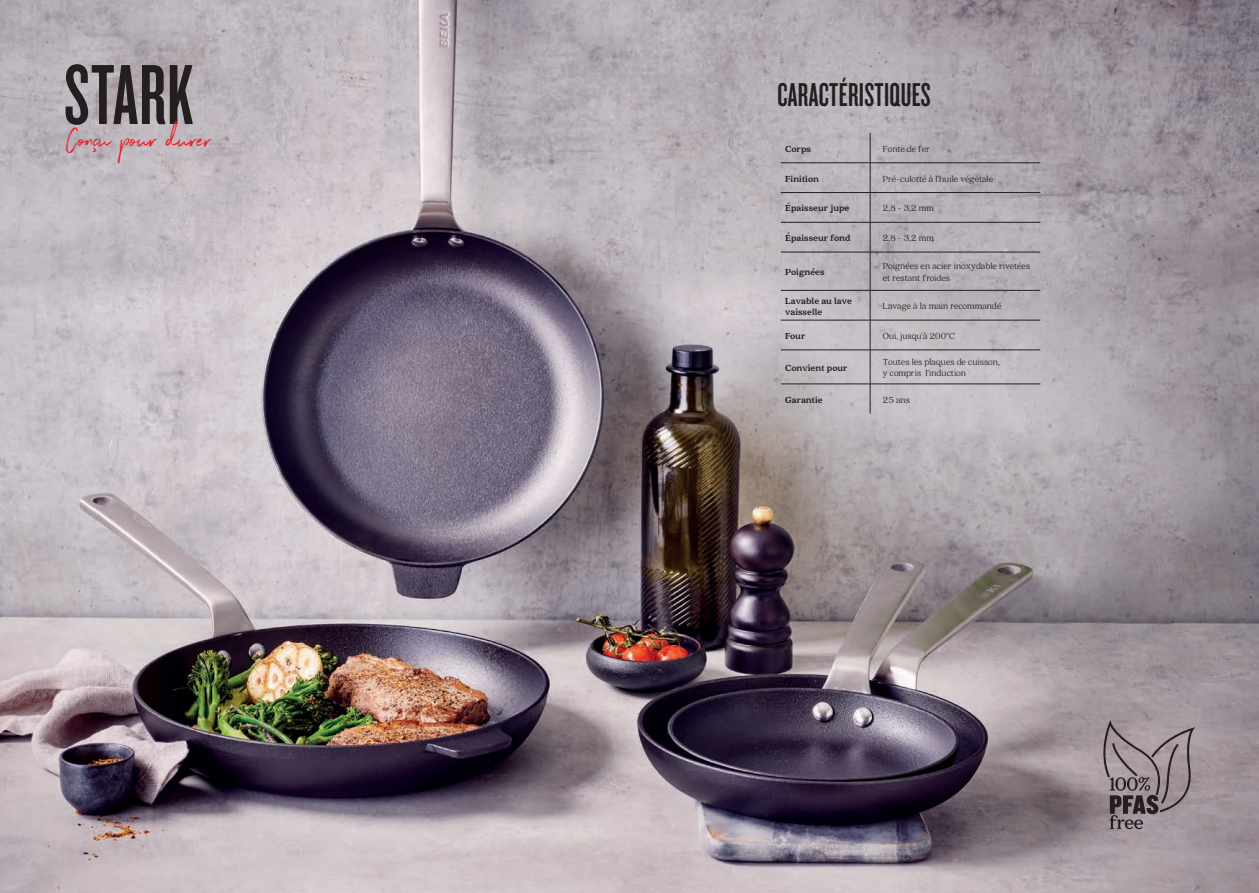
<style>
.page{position:relative;width:1259px;height:893px;background:#fff}
.page>*{position:absolute;margin:0;border:0;box-sizing:border-box;transform-origin:0 0}
.t1{font:88.5px "Knockout HTF47 Bantamweight";letter-spacing:.01em;color:#231f20}
.t2{font:34.35px "Knockout HTF47 Bantamweight";letter-spacing:.01em;color:#231f20}
.t3{font:30.9px "Northwell";color:#ee1d23}
.t4{font:300 9.75px/11.2px "Quincy CF";color:#231f20}
.t5{font:900 9.75px/11.2px "Quincy CF";color:#231f20}
.t6{font:300 9.75px "Quincy CF";letter-spacing:-.02em;color:#231f20}
</style>
<div class="page">
<img style="left:0;top:0;width:1259px;height:893px">
<svg style="left:1097px;top:720px;width:98px;height:109px;background:#8f8387"></svg>
<hr style="left:870px;top:133px;width:1px;height:30px;background:#231f20">
<hr style="left:781px;top:163px;width:89px;height:1px;background:#231f20">
<hr style="left:870px;top:163px;width:170px;height:1px;background:#231f20">
<hr style="left:781px;top:192px;width:89px;height:1px;background:#231f20">
<hr style="left:870px;top:192px;width:170px;height:1px;background:#231f20">
<svg style="left:870px;top:163px;width:1px;height:59px"></svg>
<hr style="left:781px;top:222px;width:89px;height:1px;background:#231f20">
<hr style="left:870px;top:222px;width:170px;height:1px;background:#231f20">
<hr style="left:870px;top:222px;width:1px;height:30px;background:#231f20">
<hr style="left:781px;top:252px;width:89px;height:1px;background:#231f20">
<hr style="left:870px;top:252px;width:170px;height:1px;background:#231f20">
<hr style="left:870px;top:252px;width:1px;height:38px;background:#231f20">
<hr style="left:781px;top:290px;width:89px;height:1px;background:#231f20">
<hr style="left:870px;top:290px;width:170px;height:1px;background:#231f20">
<svg style="left:870px;top:291px;width:1px;height:29px"></svg>
<hr style="left:781px;top:320px;width:89px;height:1px;background:#231f20">
<hr style="left:870px;top:320px;width:170px;height:1px;background:#231f20">
<hr style="left:870px;top:320px;width:1px;height:30px;background:#231f20">
<hr style="left:781px;top:350px;width:89px;height:1px;background:#231f20">
<hr style="left:870px;top:350px;width:170px;height:1px;background:#231f20">
<hr style="left:870px;top:350px;width:1px;height:34px;background:#231f20">
<hr style="left:781px;top:384px;width:89px;height:1px;background:#231f20">
<hr style="left:870px;top:384px;width:170px;height:1px;background:#231f20">
<hr style="left:870px;top:384px;width:1px;height:30px;background:#231f20">
<h1 class="t1" style="left:64px;top:51px;width:131px">STARK</h1>
<h3 class="t3" style="left:66px;top:117px;width:147px">Conçu pour durer</h3>
<h2 class="t2" style="left:777px;top:77px;width:155px">CARACTÉRISTIQUES</h2>
<p class="t5" style="left:785px;top:143px;width:27px">Corps</p>
<p class="t6" style="left:883px;top:143px;width:49px">Fonte de fer</p>
<p class="t5" style="left:785px;top:173px;width:36px">Finition</p>
<p class="t4" style="left:883px;top:173px;width:112px">Pré-culotté à l’huile végétale</p>
<p class="t5" style="left:785px;top:203px;width:66px">Épaisseur jupe</p>
<p class="t4" style="left:883px;top:203px;width:53px">2,8 - 3,2 mm</p>
<p class="t5" style="left:785px;top:233px;width:67px">Épaisseur fond</p>
<p class="t4" style="left:883px;top:233px;width:53px">2,8 - 3,2 mm</p>
<p class="t5" style="left:785px;top:267px;width:41px">Poignées</p>
<p class="t4" style="left:883px;top:261px;width:149px">Poignées en acier inoxydable rivetées et restant froides</p>
<p class="t5" style="left:785px;top:295px;width:68px">Lavable au lave vaisselle</p>
<p class="t4" style="left:883px;top:301px;width:120px">Lavage à la main recommandé</p>
<p class="t5" style="left:785px;top:330px;width:22px">Four</p>
<p class="t4" style="left:883px;top:330px;width:74px">Oui, jusqu'à 200°C</p>
<p class="t5" style="left:785px;top:362px;width:64px">Convient pour</p>
<p class="t4" style="left:883px;top:357px;width:118px">Toutes les plaques de cuisson, y compris l’induction</p>
<p class="t5" style="left:785px;top:394px;width:39px">Garantie</p>
<p class="t4" style="left:883px;top:394px;width:29px">25 ans</p>
</div>
